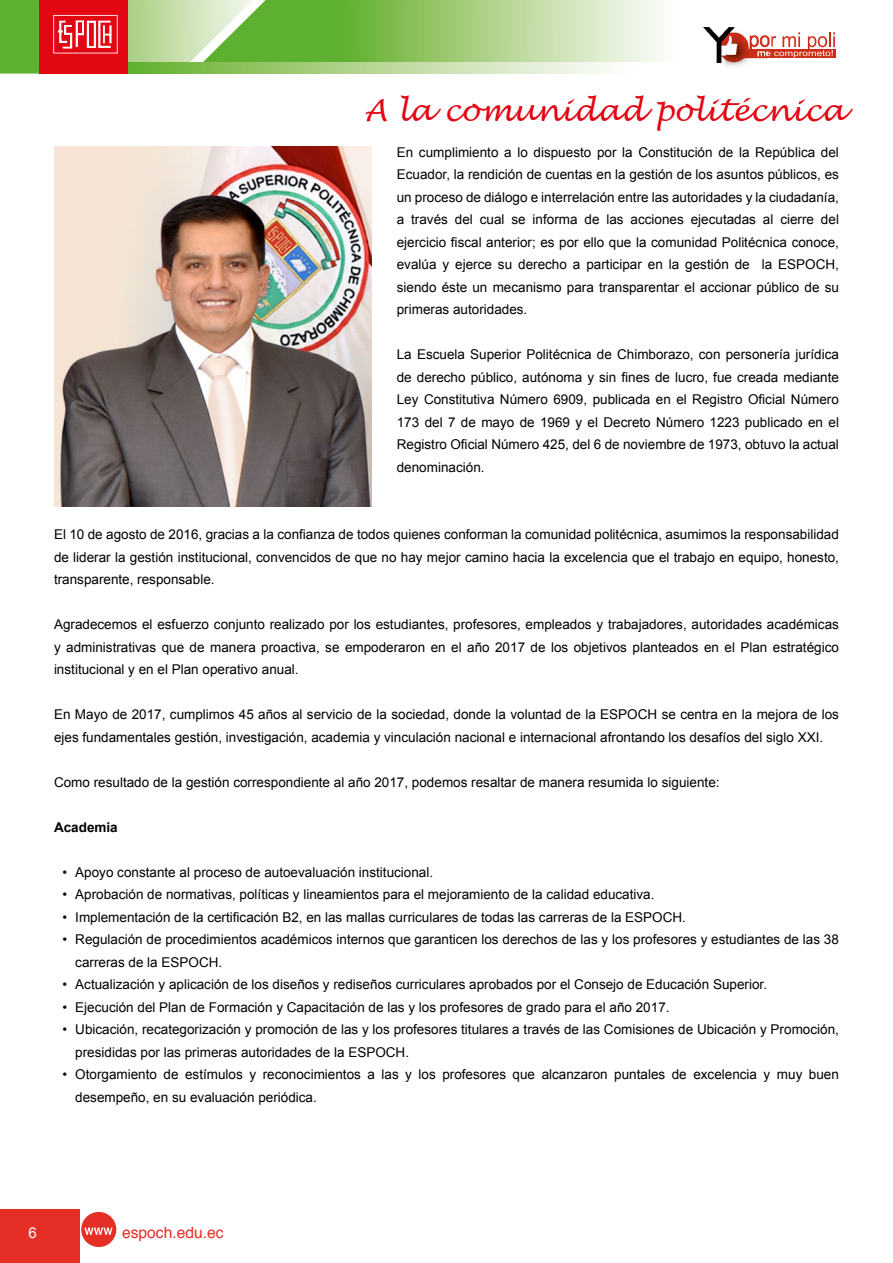
<style>
.page{position:relative;width:893px;height:1263px;background:#fff}
.page>*{position:absolute;margin:0;border:0;box-sizing:border-box;transform-origin:0 0}
.t1{font:italic 30px "Lucida Handwriting";color:#e30613}
.t2{font:15.6px "Helvetica";color:#e42e26}
.t3{font:15px "Arial";color:#fff}
.t4{font:13.5px/22.5px "Arial";color:#000;text-align:justify}
.t5{font:700 13.5px "Arial";color:#000}
</style>
<div class="page">
<div style="left:81px;top:1212px;width:35px;height:35px;background:#e42e26;border-radius:50%"></div>
<svg style="left:84px;top:1227px;width:29px;height:8px"></svg>
<svg style="left:0;top:0;width:836px;height:74px"></svg>
<div style="left:0;top:1209px;width:79px;height:54px;background:#e42e26"></div>
<img style="left:700px;top:24px;width:73px;height:48px">
<img style="left:54px;top:147px;width:317px;height:359px">
<h1 class="t1" style="left:364px;top:93px;width:482px">A la comunidad politécnica</h1>
<p class="t4" style="left:397px;top:141px;width:444px">En cumplimiento a lo dispuesto por la Constitución de la República del Ecuador, la rendición de cuentas en la gestión de los asuntos públicos, es un proceso de diálogo e interrelación entre las autoridades y la ciudadanía, a través del cual se informa de las acciones ejecutadas al cierre del ejercicio fiscal anterior; es por ello que la comunidad Politécnica conoce, evalúa y ejerce su derecho a participar en la gestión de la ESPOCH, siendo éste un mecanismo para transparentar el accionar público de su primeras autoridades.</p>
<p class="t4" style="left:397px;top:343px;width:444px">La Escuela Superior Politécnica de Chimborazo, con personería jurídica de derecho público, autónoma y sin fines de lucro, fue creada mediante Ley Constitutiva Número 6909, publicada en el Registro Oficial Número 173 del 7 de mayo de 1969 y el Decreto Número 1223 publicado en el Registro Oficial Número 425, del 6 de noviembre de 1973, obtuvo la actual denominación.</p>
<p class="t4" style="left:54px;top:523px;width:786px">El 10 de agosto de 2016, gracias a la confianza de todos quienes conforman la comunidad politécnica, asumimos la responsabilidad de liderar la gestión institucional, convencidos de que no hay mejor camino hacia la excelencia que el trabajo en equipo, honesto, transparente, responsable.</p>
<p class="t4" style="left:54px;top:613px;width:786px">Agradecemos el esfuerzo conjunto realizado por los estudiantes, profesores, empleados y trabajadores, autoridades académicas y administrativas que de manera proactiva, se empoderaron en el año 2017 de los objetivos planteados en el Plan estratégico institucional y en el Plan operativo anual.</p>
<p class="t4" style="left:54px;top:703px;width:786px">En Mayo de 2017, cumplimos 45 años al servicio de la sociedad, donde la voluntad de la ESPOCH se centra en la mejora de los ejes fundamentales gestión, investigación, academia y vinculación nacional e internacional afrontando los desafíos del siglo XXI.</p>
<p class="t4" style="left:54px;top:771px;width:667px">Como resultado de la gestión correspondiente al año 2017, podemos resaltar de manera resumida lo siguiente:</p>
<p class="t5" style="left:54px;top:818px;width:65px">Academia</p>
<p class="t4" style="left:63px;top:861px;width:372px">• Apoyo constante al proceso de autoevaluación institucional.</p>
<p class="t4" style="left:63px;top:883px;width:594px">• Aprobación de normativas, políticas y lineamientos para el mejoramiento de la calidad educativa.</p>
<p class="t4" style="left:63px;top:906px;width:625px">• Implementación de la certificación B2, en las mallas curriculares de todas las carreras de la ESPOCH.</p>
<p class="t4" style="left:75px;top:928px;width:765px;text-indent:-13px">• Regulación de procedimientos académicos internos que garanticen los derechos de las y los profesores y estudiantes de las 38 carreras de la ESPOCH.</p>
<p class="t4" style="left:63px;top:973px;width:706px">• Actualización y aplicación de los diseños y rediseños curriculares aprobados por el Consejo de Educación Superior.</p>
<p class="t4" style="left:63px;top:996px;width:609px">• Ejecución del Plan de Formación y Capacitación de las y los profesores de grado para el año 2017.</p>
<p class="t4" style="left:75px;top:1018px;width:765px;text-indent:-13px">• Ubicación, recategorización y promoción de las y los profesores titulares a través de las Comisiones de Ubicación y Promoción, presididas por las primeras autoridades de la ESPOCH.</p>
<p class="t4" style="left:75px;top:1063px;width:765px;text-indent:-13px">• Otorgamiento de estímulos y reconocimientos a las y los profesores que alcanzaron puntales de excelencia y muy buen desempeño, en su evaluación periódica.</p>
<p class="t3" style="left:28px;top:1223px;width:10px">6</p>
<p class="t2" style="left:122px;top:1220px;width:103px">espoch.edu.ec</p>
</div>
